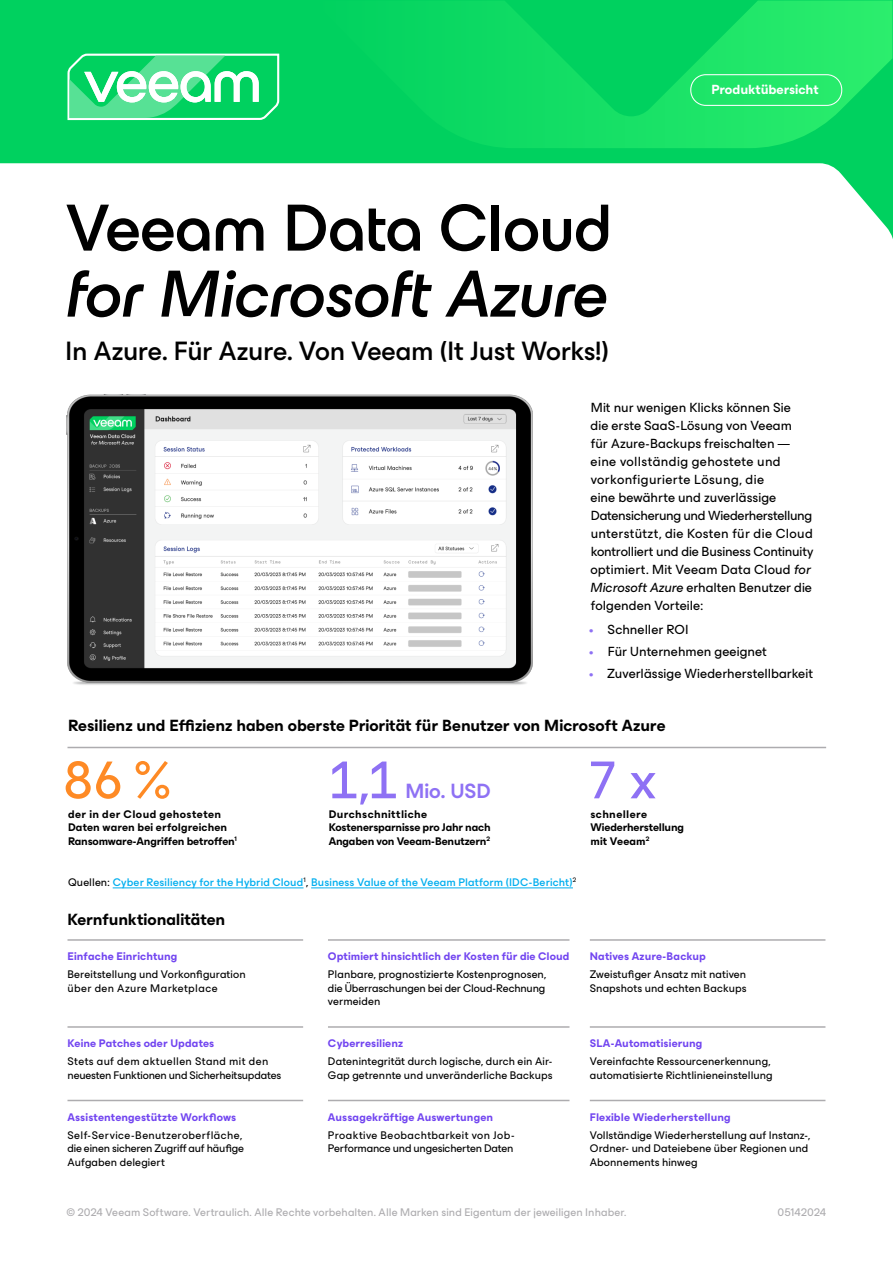
<style>
.page{position:relative;width:893px;height:1263px;background:#fff}
.page>*{position:absolute;margin:0;border:0;box-sizing:border-box;transform-origin:0 0}
.Title_45_Medium{font:italic 500 67.5px/66px "ES Build Full Bauhaus";letter-spacing:-.015em;color:#000}
.Title_36_Medium{font:54px "ES Build Neutral";color:#8e71f4}
.Title_36_Medium-2{font:54px "ES Build Neutral";color:#fe8a25}
.Subtitle_18_Medium{font:500 27px "ES Build Neutral";letter-spacing:-.015em;color:#000}
.Title_36_Medium-3{font:600 21px "ES Build Neutral";letter-spacing:.005em;color:#8e71f4}
.Subtitle_11_Bold{font:700 16.5px "ES Build Neutral";letter-spacing:-.005em;color:#000}
.body_text_11{font:13.5px/18px "ES Build Neutral";letter-spacing:.005em;color:#000}
.t1{font:700 13.5px "ES Build Neutral";letter-spacing:-.005em;color:#fff}
.body_text_9{font:11.25px/13.5px "ES Build Neutral";letter-spacing:.01em;color:#000}
.Subtitle_9_Bold_rule{font:700 11.25px "ES Build Neutral";letter-spacing:.01em;color:#7144f0}
.Subtitle_9_Bold{font:700 11.25px/13.5px "ES Build Neutral";letter-spacing:-.005em;color:#000}
.t2{font:11.25px "ES Build Neutral";letter-spacing:.01em;color:#adacaf}
.text_7_5_utility{font:500 11.25px "ES Build Neutral";letter-spacing:.01em;color:#00aeef}
.body_text_9-2{font:11.25px/13.5px "ES Build Neutral";letter-spacing:-.01em;color:#000}
.s1{font-style:normal}
.s2{font-style:italic}
.s3{font-weight:700;color:#8e71f4}
.s4{font-weight:400;color:#000}
</style>
<div class="page">
<svg style="left:1px;top:1px;width:891px;height:235px"></svg>
<svg style="left:312px;top:1px;width:580px;height:147px;background:#0eda63"></svg>
<svg style="left:66px;top:53px;width:214px;height:68px"></svg>
<div style="left:690px;top:74px;width:152px;height:32px;border:1px solid #fff;border-radius:15px"></div>
<hr style="left:328px;top:939px;width:241px;height:2px;background:#adacaf">
<hr style="left:328px;top:1026px;width:241px;height:2px;background:#adacaf">
<hr style="left:328px;top:1100px;width:241px;height:1px;background:#adacaf">
<hr style="left:590px;top:939px;width:235px;height:2px;background:#adacaf">
<hr style="left:590px;top:1026px;width:235px;height:2px;background:#adacaf">
<hr style="left:590px;top:1100px;width:235px;height:1px;background:#adacaf">
<hr style="left:68px;top:939px;width:235px;height:2px;background:#adacaf">
<hr style="left:68px;top:1026px;width:235px;height:2px;background:#adacaf">
<hr style="left:68px;top:1100px;width:235px;height:1px;background:#adacaf">
<hr style="left:68px;top:747px;width:758px;height:1px;background:#adacaf">
<hr style="left:113px;top:887px;width:191px;height:1px;background:#00aeef">
<hr style="left:311px;top:887px;width:262px;height:1px;background:#00aeef">
<img style="left:66px;top:395px;width:467px;height:290px">
<p class="Title_45_Medium" style="left:66px;top:188px;width:548px"><span class="s1">Veeam Data Cloud </span>for Microsoft Azure</p>
<p class="Subtitle_18_Medium" style="left:65px;top:330px;width:545px">In Azure. Für Azure. Von Veeam (It Just Works!)</p>
<p class="t1" style="left:711px;top:79px;width:109px">Produktübersicht</p>
<p class="body_text_11" style="left:590px;top:397px;width:225px">Mit nur wenigen Klicks können Sie<br>die erste SaaS-Lösung von Veeam<br>für Azure-Backups freischalten — eine vollständig gehostete und vorkonfigurierte Lösung, die<br>eine bewährte und zuverlässige Datensicherung und Wiederherstellung unterstützt, die Kosten für die Cloud kontrolliert und die Business Continuity optimiert. Mit Veeam Data Cloud <span class="s2">for Microsoft Azure</span> erhalten Benutzer die folgenden Vorteile:</p>
<p class="body_text_11" style="left:589px;top:619px;width:101px"><span class="s3">•</span> Schneller ROI</p>
<p class="body_text_11" style="left:589px;top:641px;width:179px"><span class="s3">•</span> Für Unternehmen geeignet</p>
<p class="body_text_11" style="left:589px;top:663px;width:225px"><span class="s3">•</span> Zuverlässige Wiederherstellbarkeit</p>
<p class="Subtitle_11_Bold" style="left:68px;top:712px;width:599px">Resilienz und Effizienz haben oberste Priorität für Benutzer von Microsoft Azure</p>
<p class="Title_36_Medium-2" style="left:63px;top:738px;width:108px">86 %</p>
<p class="Title_36_Medium" style="left:329px;top:738px;width:72px">1,1</p>
<p class="Title_36_Medium" style="left:587px;top:738px;width:70px">7x</p>
<p class="Title_36_Medium-3" style="left:405px;top:774px;width:87px">Mio. USD</p>
<p class="Subtitle_9_Bold" style="left:68px;top:806px;width:170px">der in der Cloud gehosteten<br>Daten waren bei erfolgreichen<br>Ransomware-Angriffen betroffen<sup>1</sup></p>
<p class="Subtitle_9_Bold" style="left:329px;top:806px;width:164px">Durchschnittliche<br>Kostenersparnisse pro Jahr nach<br>Angaben von Veeam-Benutzern<sup>2</sup></p>
<p class="Subtitle_9_Bold" style="left:590px;top:806px;width:95px">schnellere<br>Wiederherstellung mit Veeam<sup>2</sup></p>
<p class="text_7_5_utility" style="left:68px;top:873px;width:510px"><span class="s4">Quellen:</span> Cyber Resiliency for the Hybrid Cloud<sup>1</sup><span class="s4">,</span> Business Value of the Veeam Platform (IDC-Bericht)<sup>2</sup></p>
<p class="Subtitle_11_Bold" style="left:68px;top:905px;width:159px">Kernfunktionalitäten</p>
<p class="Subtitle_9_Bold_rule" style="left:68px;top:947px;width:111px">Einfache Einrichtung</p>
<p class="body_text_9" style="left:68px;top:966px;width:180px">Bereitstellung und Vorkonfiguration über den Azure Marketplace</p>
<p class="Subtitle_9_Bold_rule" style="left:68px;top:1034px;width:148px">Keine Patches oder Updates</p>
<p class="body_text_9-2" style="left:68px;top:1053px;width:215px">Stets auf dem aktuellen Stand mit den neuesten Funktionen und Sicherheitsupdates</p>
<p class="Subtitle_9_Bold_rule" style="left:68px;top:1107px;width:170px">Assistentengestützte Workflows</p>
<p class="body_text_9" style="left:68px;top:1127px;width:178px">Self-Service-Benutzeroberfläche, die einen sicheren Zugriff auf häufige<br>Aufgaben delegiert</p>
<p class="Subtitle_9_Bold_rule" style="left:328px;top:947px;width:243px">Optimiert hinsichtlich der Kosten für die Cloud</p>
<p class="body_text_9" style="left:328px;top:966px;width:220px;text-align:justify">Planbare, prognostizierte Kostenprognosen, die Überraschungen bei der Cloud-Rechnung vermeiden</p>
<p class="Subtitle_9_Bold_rule" style="left:328px;top:1034px;width:77px">Cyberresilienz</p>
<p class="body_text_9" style="left:328px;top:1053px;width:226px">Datenintegrität durch logische, durch ein Air-<br>Gap getrennte und unveränderliche Backups</p>
<p class="Subtitle_9_Bold_rule" style="left:328px;top:1107px;width:167px">Aussagekräftige Auswertungen</p>
<p class="body_text_9" style="left:328px;top:1127px;width:188px">Proaktive Beobachtbarkeit von Job-<br>Performance und ungesicherten Daten</p>
<p class="Subtitle_9_Bold_rule" style="left:590px;top:947px;width:118px">Natives Azure-Backup</p>
<p class="body_text_9" style="left:590px;top:966px;width:158px">Zweistufiger Ansatz mit nativen<br>Snapshots und echten Backups</p>
<p class="Subtitle_9_Bold_rule" style="left:590px;top:1034px;width:114px">SLA-Automatisierung</p>
<p class="body_text_9" style="left:590px;top:1053px;width:184px">Vereinfachte Ressourcenerkennung, automatisierte Richtlinieneinstellung</p>
<p class="Subtitle_9_Bold_rule" style="left:590px;top:1107px;width:142px">Flexible Wiederherstellung</p>
<p class="body_text_9" style="left:590px;top:1127px;width:222px">Vollständige Wiederherstellung auf Instanz-,<br>Ordner- und Dateiebene über Regionen und<br>Abonnements hinweg</p>
<p class="t2" style="left:66px;top:1204px;width:561px">© 2024 Veeam Software. Vertraulich. Alle Rechte vorbehalten. Alle Marken sind Eigentum der jeweiligen Inhaber.</p>
<p class="t2" style="left:777px;top:1204px;width:50px">05142024</p>
</div>
